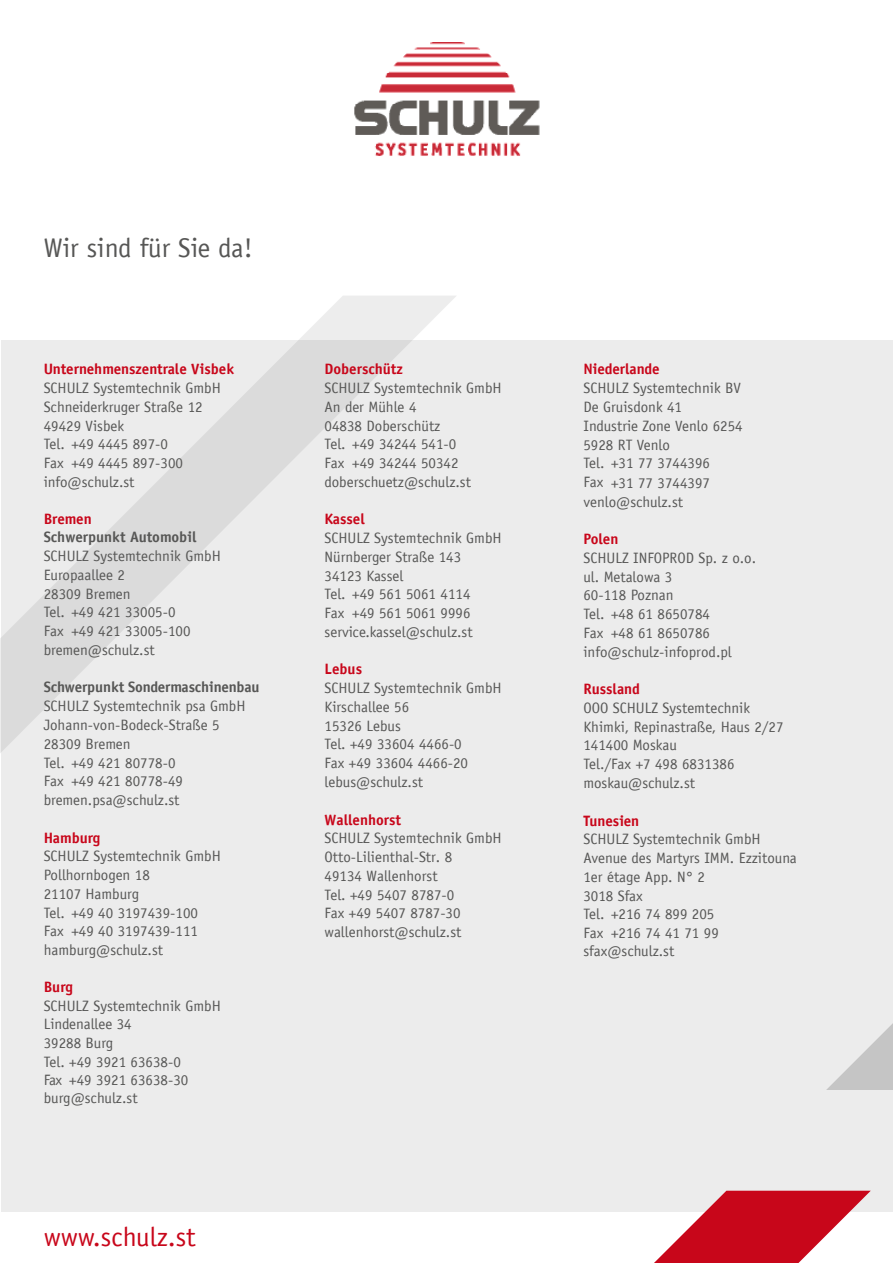
<style>
.page{position:relative;width:893px;height:1263px;background:#fff}
.page>*{position:absolute;margin:0;border:0;box-sizing:border-box;transform-origin:0 0}
.t1{font:27px "Officina Sans";color:#575756}
.t2{font:27px "Officina Sans";color:#c8061a}
.t3{font:15px/18.8px "Officina Sans";color:#575756}
.t4{font:700 15px "Officina Sans";color:#c8061a}
.t5{font:700 15px "Officina Sans";letter-spacing:-.01em;color:#575756}
</style>
<div class="page">
<div style="left:1px;top:340px;width:892px;height:872px;background:#ececec"></div>
<svg style="left:0;top:296px;width:456px;height:457px"></svg>
<svg style="left:654px;top:1191px;width:217px;height:72px"></svg>
<svg style="left:826px;top:1023px;width:67px;height:67px"></svg>
<img style="left:354px;top:43px;width:186px;height:113px">
<h1 class="t1" style="left:44px;top:232px;width:211px">Wir sind für Sie da!</h1>
<p class="t4" style="left:44px;top:360px;width:192px">Unternehmenszentrale Visbek</p>
<p class="t3" style="left:44px;top:379px;width:179px">SCHULZ Systemtechnik GmbH<br>Schneiderkruger Straße 12<br>49429 Visbek<br>Tel. +49 4445 897-0<br>Fax +49 4445 897-300 info@schulz.st</p>
<p class="t4" style="left:44px;top:509px;width:50px">Bremen</p>
<p class="t5" style="left:44px;top:528px;width:154px">Schwerpunkt Automobil</p>
<p class="t3" style="left:44px;top:547px;width:179px">SCHULZ Systemtechnik GmbH<br>Europaallee 2<br>28309 Bremen<br>Tel. +49 421 33005-0<br>Fax +49 421 33005-100 bremen@schulz.st</p>
<p class="t5" style="left:44px;top:678px;width:218px">Schwerpunkt Sondermaschinenbau</p>
<p class="t3" style="left:44px;top:697px;width:203px">SCHULZ Systemtechnik psa GmbH<br>Johann-von-Bodeck-Straße 5<br>28309 Bremen<br>Tel. +49 421 80778-0<br>Fax +49 421 80778-49 bremen.psa@schulz.st</p>
<p class="t4" style="left:44px;top:828px;width:58px">Hamburg</p>
<p class="t3" style="left:44px;top:847px;width:179px">SCHULZ Systemtechnik GmbH<br>Pollhornbogen 18<br>21107 Hamburg<br>Tel. +49 40 3197439-100<br>Fax +49 40 3197439-111 hamburg@schulz.st</p>
<p class="t4" style="left:44px;top:977px;width:31px">Burg</p>
<p class="t3" style="left:44px;top:996px;width:179px">SCHULZ Systemtechnik GmbH<br>Lindenallee 34</p>
<p class="t3" style="left:44px;top:1034px;width:146px;line-height:18.3px">39288 Burg<br>Tel. +49 3921 63638-0<br>Fax +49 3921 63638-30 burg@schulz.st</p>
<h1 class="t2" style="left:44px;top:1221px;width:154px">www.schulz.st</h1>
<p class="t4" style="left:325px;top:360px;width:80px">Doberschütz</p>
<p class="t3" style="left:325px;top:379px;width:179px">SCHULZ Systemtechnik GmbH<br>An der Mühle 4<br>04838 Doberschütz<br>Tel. +49 34244 541-0<br>Fax +49 34244 50342 doberschuetz@schulz.st</p>
<p class="t4" style="left:325px;top:510px;width:42px">Kassel</p>
<p class="t3" style="left:325px;top:529px;width:179px">SCHULZ Systemtechnik GmbH<br>Nürnberger Straße 143<br>34123 Kassel<br>Tel. +49 561 5061 4114<br>Fax +49 561 5061 9996 service.kassel@schulz.st</p>
<p class="t4" style="left:325px;top:660px;width:39px">Lebus</p>
<p class="t3" style="left:325px;top:679px;width:179px">SCHULZ Systemtechnik GmbH<br>Kirschallee 56<br>15326 Lebus<br>Tel. +49 33604 4466-0<br>Fax +49 33604 4466-20 lebus@schulz.st</p>
<p class="t4" style="left:325px;top:810px;width:78px">Wallenhorst</p>
<p class="t3" style="left:325px;top:829px;width:179px">SCHULZ Systemtechnik GmbH<br>Otto-Lilienthal-Str. 8<br>49134 Wallenhorst<br>Tel. +49 5407 8787-0<br>Fax +49 5407 8787-30 wallenhorst@schulz.st</p>
<p class="t4" style="left:583px;top:360px;width:78px">Niederlande</p>
<p class="t3" style="left:583px;top:379px;width:161px">SCHULZ Systemtechnik BV<br>De Gruisdonk 41<br>Industrie Zone Venlo 6254<br>5928 RT Venlo<br>Tel. +31 77 3744396<br>Fax +31 77 3744397 venlo@schulz.st</p>
<p class="t4" style="left:583px;top:530px;width:37px">Polen</p>
<p class="t3" style="left:583px;top:548px;width:174px">SCHULZ INFOPROD Sp. z o.o. ul. Metalowa 3<br>60-118 Poznan<br>Tel. +48 61 8650784<br>Fax +48 61 8650786 info@schulz-infoprod.pl</p>
<p class="t4" style="left:583px;top:680px;width:58px">Russland</p>
<p class="t3" style="left:583px;top:698px;width:202px">OOO SCHULZ Systemtechnik<br>Khimki, Repinastraße, Haus 2/27<br>141400 Moskau<br>Tel./Fax +7 498 6831386 moskau@schulz.st</p>
<p class="t4" style="left:583px;top:811px;width:57px">Tunesien</p>
<p class="t3" style="left:583px;top:830px;width:215px">SCHULZ Systemtechnik GmbH<br>Avenue des Martyrs IMM. Ezzitouna<br>1er étage App. N° 2<br>3018 Sfax<br>Tel. +216 74 899 205<br>Fax +216 74 41 71 99 sfax@schulz.st</p>
</div>
